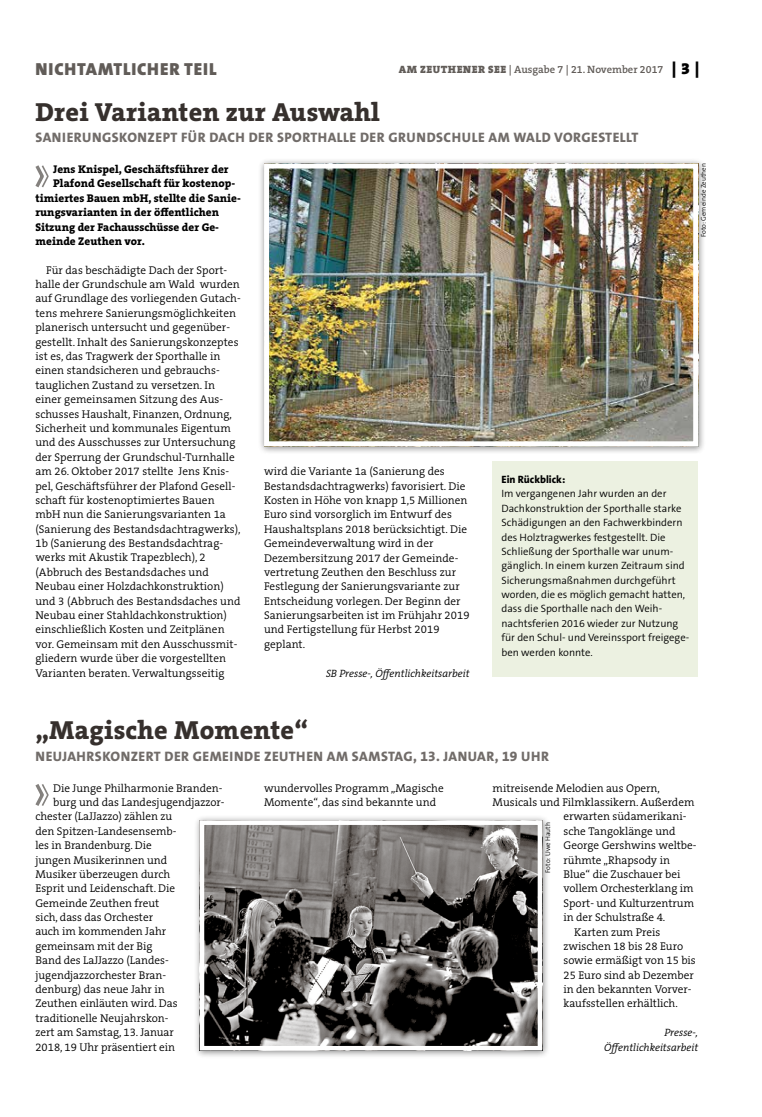
<style>
.page{position:relative;width:762px;height:1117px;background:#fff}
.page>*{position:absolute;margin:0;border:0;box-sizing:border-box;transform-origin:0 0}
.t1{font:800 26.25px "The Serif B W8";letter-spacing:.01em;color:#36302d}
.t2{font:900 17.5px "The Sans B W9";letter-spacing:.045em;color:#615c58}
.t3{font:800 13.75px "The Sans B W8";letter-spacing:.035em;color:#716c69}
.t4{font:300 11.25px/14.4px "The Serif B W4";letter-spacing:.005em;color:#000}
.t5{font:800 11.25px "The Serif B W8";letter-spacing:.005em;color:#000}
.t6{font:300 10.62px/14.4px "The Sans B W4";color:#000}
.t7{font:italic 300 10.62px/14.4px "The Serif B W4";color:#000;text-align:right}
.t8{font:600 10.62px "The Serif B W6";color:#615c58}
.t9{font:800 10.62px "The Sans B W8";color:#000}
.t10{font:300 6.88px "The Sans B W4";color:#000}
.s1{font-family:"The Serif B W9";font-weight:900}
.s2{font-family:"The Serif B W9";font-weight:900;font-size:16.25px;color:#000}
</style>
<div class="page">
<div style="left:493px;top:460px;width:205px;height:216px;background:#ecf1e1"></div>
<div style="left:258px;top:158px;width:448px;height:296px;background:#000;opacity:.45"></div>
<img style="left:270px;top:169px;width:422px;height:271px">
<div style="left:264px;top:163px;width:434px;height:283px;border:5px solid #fff"></div>
<svg style="left:35px;top:165px;width:14px;height:23px"></svg>
<div style="left:194px;top:814px;width:356px;height:244px;background:#000;opacity:.45"></div>
<img style="left:206px;top:826px;width:330px;height:218px">
<div style="left:200px;top:820px;width:342px;height:230px;border:5px solid #fff"></div>
<svg style="left:35px;top:784px;width:14px;height:22px"></svg>
<h2 class="t2" style="left:36px;top:58px;width:183px">NICHTAMTLICHER TEIL</h2>
<p class="t8" style="left:399px;top:63px;width:302px"><span class="s1">AM ZEUTHENER SEE</span> | Ausgabe 7 | 21. November 2017 <span class="s2">| 3 |</span></p>
<h1 class="t1" style="left:35px;top:94px;width:346px">Drei Varianten zur Auswahl</h1>
<p class="t3" style="left:36px;top:128px;width:604px">SANIERUNGSKONZEPT FÜR DACH DER SPORTHALLE DER GRUNDSCHULE AM WALD VORGESTELLT</p>
<p class="t5" style="left:53px;top:162px;width:177px">Jens Knispel, Geschäftsführer der</p>
<p class="t5" style="left:53px;top:176px;width:183px">Plafond Gesellschaft für kostenop-</p>
<p class="t5" style="left:35px;top:190px;width:207px">timiertes Bauen mbH, stellte die Sanie-</p>
<p class="t5" style="left:35px;top:205px;width:185px">rungsvarianten in der öffentlichen</p>
<p class="t5" style="left:35px;top:219px;width:185px">Sitzung der Fachausschüsse der Ge-</p>
<p class="t5" style="left:35px;top:233px;width:111px">meinde Zeuthen vor.</p>
<p class="t4" style="left:35px;top:263px;width:207px;text-indent:11px">Für das beschädigte Dach der Sport&shy;halle der Grundschule am Wald wurden auf Grundlage des vorliegenden Gutach&shy;tens mehrere Sanierungsmöglichkeiten planerisch untersucht und gegenüber&shy;gestellt. Inhalt des Sanierungskonzeptes ist es, das Tragwerk der Sporthalle in einen standsicheren und gebrauchs&shy;tauglichen Zustand zu versetzen. In einer gemeinsamen Sitzung des Aus&shy;schusses Haushalt, Finanzen, Ordnung, Sicherheit und kommunales Eigentum und des Ausschusses zur Untersuchung der Sperrung der Grundschul-Turnhalle am 26. Oktober 2017 stellte Jens Knis&shy;pel, Geschäftsführer der Plafond Gesell&shy;schaft für kostenoptimiertes Bauen mbH nun die Sanierungsvarianten 1a (Sanierung des Bestandsdachtragwerks), 1b (Sanierung des Bestandsdachtrag&shy;werks mit Akustik Trapezblech), 2 (Abbruch des Bestandsdaches und Neubau einer Holzdachkonstruktion) und 3 (Abbruch des Bestandsdaches und Neubau einer Stahldachkonstruktion) einschließlich Kosten und Zeitplänen vor. Gemeinsam mit den Ausschussmit&shy;gliedern wurde über die vorgestellten Varianten beraten. Verwaltungsseitig</p>
<p class="t10" style="left:699px;top:237px;width:75px;rotate:-90deg">Foto: Gemeinde Zeuthen</p>
<p class="t4" style="left:264px;top:464px;width:207px">wird die Variante 1a (Sanierung des Bestandsdachtragwerks) favorisiert. Die Kosten in Höhe von knapp 1,5 Millionen Euro sind vorsorglich im Entwurf des Haushaltsplans 2018 berücksichtigt. Die Gemeindeverwaltung wird in der Dezembersitzung 2017 der Gemeinde&shy;vertretung Zeuthen den Beschluss zur Festlegung der Sanierungsvariante zur Entscheidung vorlegen. Der Beginn der Sanierungsarbeiten ist im Frühjahr 2019 und Fertigstellung für Herbst 2019 geplant.</p>
<p class="t7" style="left:326px;top:665px;width:145px">SB Presse-, Öffentlichkeitsarbeit</p>
<p class="t9" style="left:501px;top:472px;width:65px">Ein Rückblick:</p>
<p class="t6" style="left:501px;top:486px;width:189px">Im vergangenen Jahr wurden an der Dachkonstruktion der Sporthalle starke Schädigungen an den Fachwerkbindern des Holztragwerkes festgestellt. Die Schließung der Sporthalle war unum&shy;gänglich. In einem kurzen Zeitraum sind Sicherungsmaßnahmen durchgeführt worden, die es möglich gemacht hatten, dass die Sporthalle nach den Weih&shy;nachtsferien 2016 wieder zur Nutzung für den Schul- und Vereinssport freigege&shy;ben werden konnte.</p>
<h1 class="t1" style="left:35px;top:712px;width:274px">„Magische Momente“</h1>
<p class="t3" style="left:36px;top:747px;width:515px">NEUJAHRSKONZERT DER GEMEINDE ZEUTHEN AM SAMSTAG, 13. JANUAR, 19 UHR</p>
<p class="t4" style="left:53px;top:780px;width:171px">Die Junge Philharmonie Branden-</p>
<p class="t4" style="left:53px;top:794px;width:173px">burg und das Landesjugendjazzor-</p>
<p class="t4" style="left:35px;top:809px;width:138px">chester (LaJJazzo) zählen zu</p>
<p class="t4" style="left:35px;top:823px;width:143px">den Spitzen-Landesensemb-</p>
<p class="t4" style="left:35px;top:838px;width:118px">les in Brandenburg. Die</p>
<p class="t4" style="left:35px;top:852px;width:133px">jungen Musikerinnen und</p>
<p class="t4" style="left:35px;top:866px;width:136px">Musiker überzeugen durch</p>
<p class="t4" style="left:35px;top:881px;width:141px">Esprit und Leidenschaft. Die</p>
<p class="t4" style="left:35px;top:895px;width:125px">Gemeinde Zeuthen freut</p>
<p class="t4" style="left:35px;top:909px;width:119px">sich, dass das Orchester</p>
<p class="t4" style="left:35px;top:924px;width:132px">auch im kommenden Jahr</p>
<p class="t4" style="left:35px;top:938px;width:119px">gemeinsam mit der Big</p>
<p class="t4" style="left:35px;top:953px;width:135px">Band des LaJJazzo (Landes-</p>
<p class="t4" style="left:35px;top:967px;width:132px">jugendjazzorchester Bran-</p>
<p class="t4" style="left:35px;top:981px;width:131px">denburg) das neue Jahr in</p>
<p class="t4" style="left:35px;top:996px;width:144px">Zeuthen einläuten wird. Das</p>
<p class="t4" style="left:35px;top:1010px;width:135px">traditionelle Neujahrskon-</p>
<p class="t4" style="left:35px;top:1024px;width:140px">zert am Samstag, 13. Januar</p>
<p class="t4" style="left:35px;top:1039px;width:141px">2018, 19 Uhr präsentiert ein</p>
<p class="t4" style="left:264px;top:780px;width:181px">wundervolles Programm „Magische<br>Momente“, das sind bekannte und</p>
<p class="t4" style="left:493px;top:780px;width:169px">mitreisende Melodien aus Opern,</p>
<p class="t4" style="left:493px;top:794px;width:203px">Musicals und Filmklassikern. Außerdem</p>
<p class="t4" style="left:563px;top:809px;width:124px">erwarten südamerikani-</p>
<p class="t4" style="left:563px;top:823px;width:114px">sche Tangoklänge und</p>
<p class="t4" style="left:563px;top:838px;width:135px">George Gershwins weltbe-</p>
<p class="t4" style="left:563px;top:852px;width:108px">rühmte „Rhapsody in</p>
<p class="t4" style="left:563px;top:866px;width:118px">Blue“ die Zuschauer bei</p>
<p class="t4" style="left:563px;top:881px;width:132px">vollem Orchesterklang im</p>
<p class="t4" style="left:563px;top:895px;width:132px">Sport- und Kulturzentrum</p>
<p class="t4" style="left:563px;top:909px;width:103px">in der Schulstraße 4.</p>
<p class="t4" style="left:574px;top:924px;width:88px">Karten zum Preis</p>
<p class="t4" style="left:563px;top:938px;width:121px">zwischen 18 bis 28 Euro</p>
<p class="t4" style="left:563px;top:953px;width:134px">sowie ermäßigt von 15 bis</p>
<p class="t4" style="left:563px;top:967px;width:132px">25 Euro sind ab Dezember</p>
<p class="t4" style="left:563px;top:981px;width:130px">in den bekannten Vorver-</p>
<p class="t4" style="left:563px;top:996px;width:116px">kaufsstellen erhältlich.</p>
<p class="t7" style="left:604px;top:1025px;width:96px">Presse-,<br>Öffentlichkeitsarbeit</p>
<p class="t10" style="left:543px;top:872px;width:52px;rotate:-90deg">Foto: Uwe Hauth</p>
</div>
